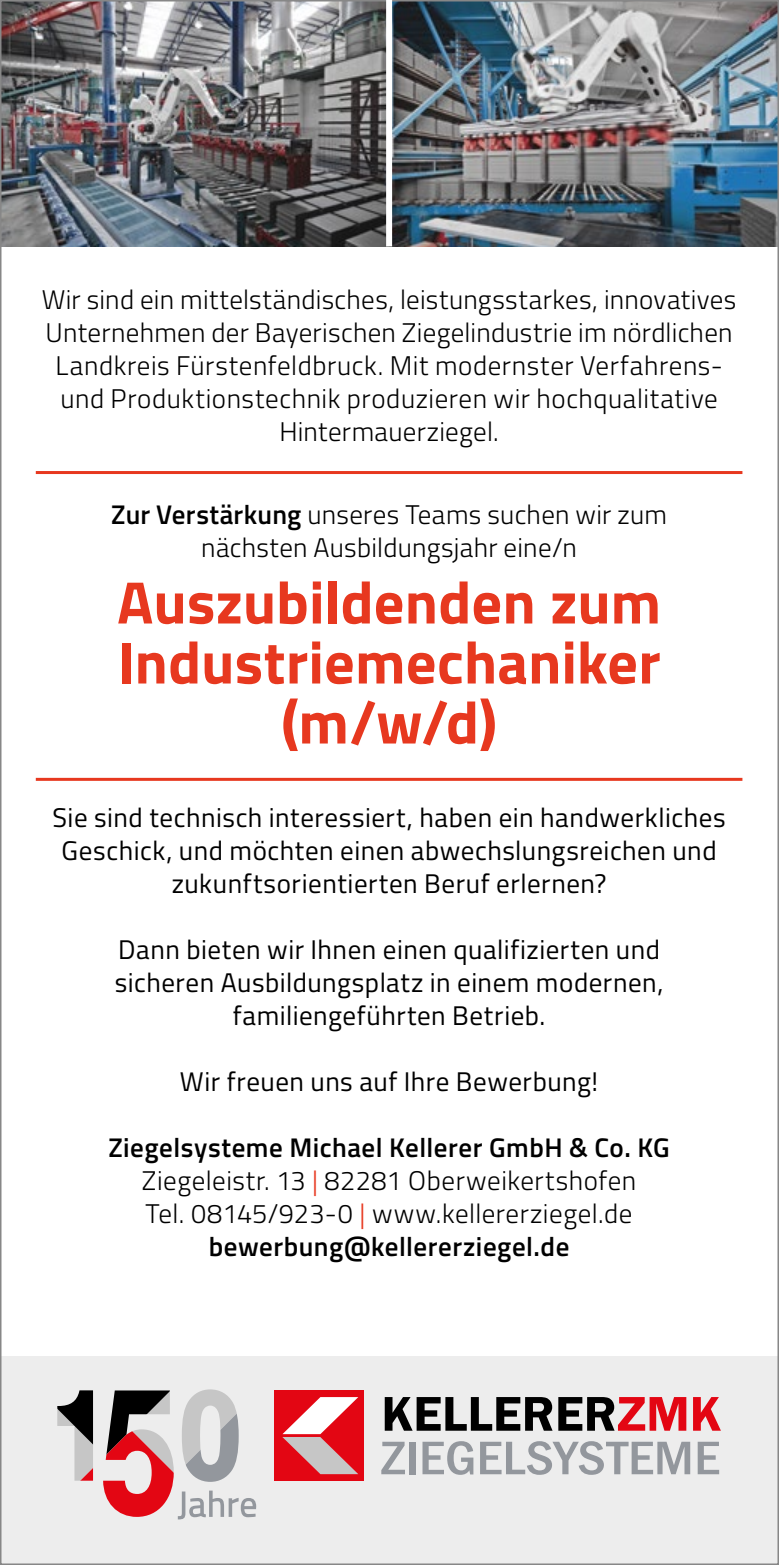
<style>
.page{position:relative;width:779px;height:1565px;background:#fff}
.page>*{position:absolute;margin:0;border:0;box-sizing:border-box;transform-origin:0 0}
.t1{font:700 60px/60px "Titillium";letter-spacing:.005em;color:#e7381f;text-align:center}
.t2{font:300 27px/33px "Titillium";letter-spacing:.015em;color:#000;text-align:center}
.t3{font:27px/33px "Titillium";letter-spacing:.02em;color:#000;text-align:center}
.s1{font-weight:600}
.s2{color:#e7381f}
</style>
<div class="page">
<div style="left:0;top:1356px;width:778px;height:209px;background:#ededed"></div>
<div style="left:273px;top:1390px;width:90px;height:90px;background:#e30613"></div>
<svg style="left:282px;top:1397px;width:76px;height:77px"></svg>
<svg style="left:384px;top:1397px;width:168px;height:33px"></svg>
<svg style="left:558px;top:1397px;width:128px;height:33px"></svg>
<svg style="left:693px;top:1397px;width:27px;height:33px"></svg>
<svg style="left:381px;top:1442px;width:24px;height:32px"></svg>
<div style="left:408px;top:1442px;width:7px;height:32px;background:#93979d"></div>
<svg style="left:422px;top:1441px;width:51px;height:34px"></svg>
<svg style="left:480px;top:1441px;width:209px;height:34px"></svg>
<svg style="left:697px;top:1442px;width:21px;height:32px"></svg>
<svg style="left:57px;top:1389px;width:199px;height:130px"></svg>
<img style="left:3px;top:3px;width:772px;height:244px">
<hr style="left:36px;top:471px;width:706px;height:3px;background:#e7381f">
<hr style="left:36px;top:778px;width:706px;height:3px;background:#e7381f">
<div style="left:386px;top:0;width:6px;height:246px;background:#fff"></div>
<p class="t2" style="left:42px;top:282px;width:695px">Wir sind ein mittelständisches, leistungsstarkes, innovatives Unternehmen der Bayerischen Ziegelindustrie im nördlichen Landkreis Fürstenfeldbruck. Mit modernster Verfahrens&shy;und Produktionstechnik produzieren wir hochqualitative Hintermauerziegel.</p>
<p class="t2" style="left:111px;top:497px;width:557px"><span class="s1">Zur Verstärkung</span> unseres Teams suchen wir zum nächsten Ausbildungsjahr eine/n</p>
<h1 class="t1" style="left:117px;top:569px;width:545px">Auszubildenden zum<br>Industriemechaniker (m/w/d)</h1>
<p class="t3" style="left:52px;top:799px;width:674px">Sie sind technisch interessiert, haben ein handwerkliches<br>Geschick, und möchten einen abwechslungsreichen und zukunftsorientierten Beruf erlernen?</p>
<p class="t3" style="left:115px;top:931px;width:550px">Dann bieten wir Ihnen einen qualifizierten und sicheren Ausbildungsplatz in einem modernen, familiengeführten Betrieb.</p>
<p class="t3" style="left:180px;top:1063px;width:419px">Wir freuen uns auf Ihre Bewerbung!</p>
<p class="t2" style="left:108px;top:1129px;width:562px"><span class="s1">Ziegelsysteme Michael Kellerer GmbH &amp; Co. KG </span>Ziegeleistr. 13 <span class="s2">|</span> 82281 Oberweikertshofen<br>Tel. 08145/923-0 <span class="s2">|</span> www.kellererziegel.de <span class="s1">bewerbung@kellererziegel.de</span></p>
</div>
